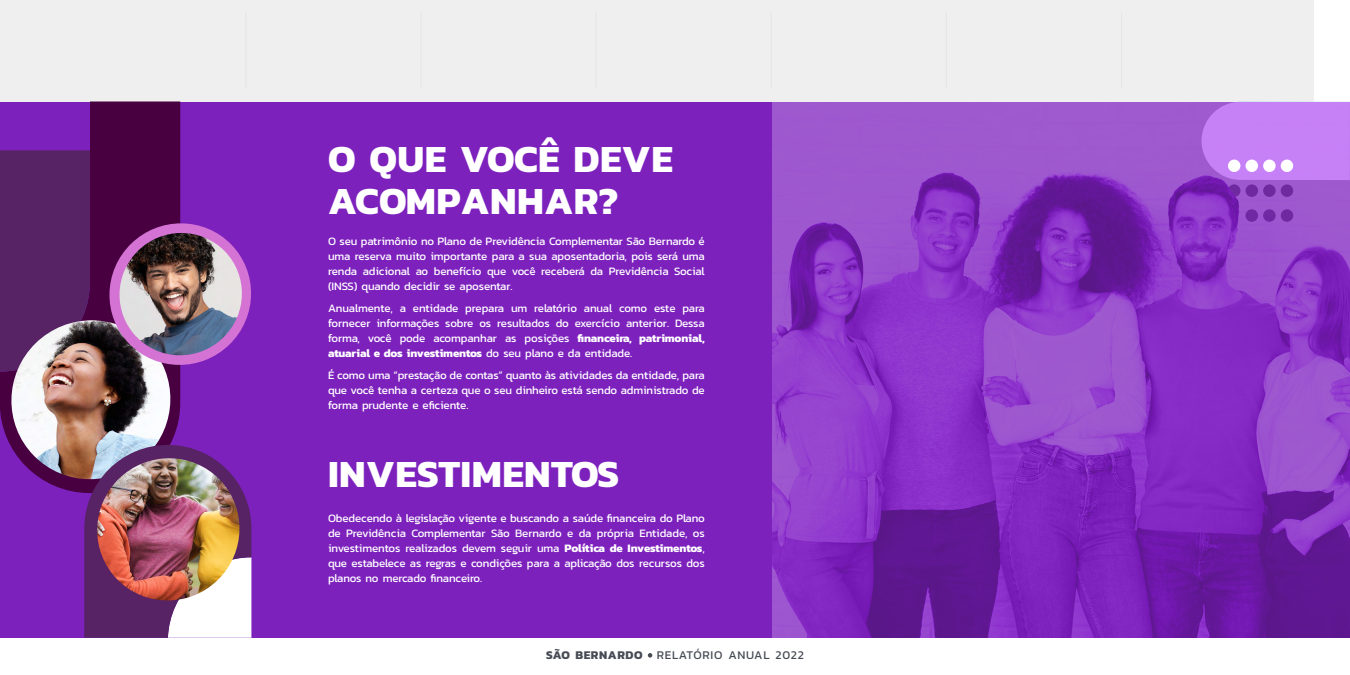
<style>
.page{position:relative;width:1350px;height:675px;background:#fff}
.page>*{position:absolute;margin:0;border:0;box-sizing:border-box;transform-origin:0 0}
.t1{font:700 39px/42px "Kanit";letter-spacing:.01em;color:#fff}
.t2{font:12px "Kanit";letter-spacing:.06em;color:#474b54}
.t3{font:11.5px/15px "Kanit";letter-spacing:-.01em;color:#fff;text-align:justify}
.s1{font-weight:700}
</style>
<div class="page">
<div style="left:0;top:0;width:1313px;height:638px;background:#efeff0"></div>
<svg style="left:648px;top:653px;width:4px;height:5px"></svg>
<div style="left:0;top:102px;width:1350px;height:536px;background:#7d21bd"></div>
<img style="left:772px;top:101px;width:578px;height:536px">
<svg style="left:0;top:102px;width:180px;height:391px;fill:#480041"></svg>
<div style="left:0;top:150px;width:90px;height:222px;background:#572364"></div>
<img style="left:10px;top:320px;width:161px;height:160px">
<svg style="left:102px;top:216px;width:149px;height:156px"></svg>
<img style="left:118px;top:233px;width:125px;height:123px">
<svg style="left:84px;top:445px;width:167px;height:193px"></svg>
<img style="left:96px;top:458px;width:144px;height:144px">
<div style="left:1202px;top:102px;width:148px;height:78px;background:#c681f7"></div>
<div style="left:1228px;top:160px;width:12px;height:12px;background:#fff;border-radius:50%"></div>
<div style="left:1246px;top:160px;width:12px;height:12px;background:#fff;border-radius:50%"></div>
<div style="left:1263px;top:160px;width:13px;height:12px;background:#fff;border-radius:50%"></div>
<div style="left:1281px;top:160px;width:12px;height:12px;background:#fff;border-radius:50%"></div>
<svg style="left:1228px;top:184px;width:12px;height:13px"></svg>
<div style="left:1246px;top:184px;width:12px;height:13px;background:#6f29a0;border-radius:50%"></div>
<svg style="left:1263px;top:184px;width:13px;height:13px"></svg>
<div style="left:1281px;top:184px;width:12px;height:13px;background:#6f2aa0;border-radius:50%"></div>
<div style="left:1246px;top:209px;width:12px;height:13px;background:#7029a2;border-radius:50%"></div>
<svg style="left:1263px;top:209px;width:13px;height:13px"></svg>
<svg style="left:1281px;top:209px;width:12px;height:13px"></svg>
<hr style="left:245px;top:12px;width:1px;height:76px;background:#e5e5e5">
<hr style="left:421px;top:12px;width:1px;height:76px;background:#e5e5e5">
<hr style="left:596px;top:12px;width:1px;height:76px;background:#e5e5e5">
<hr style="left:946px;top:12px;width:1px;height:76px;background:#e5e5e5">
<hr style="left:1121px;top:12px;width:1px;height:76px;background:#e5e5e5">
<hr style="left:771px;top:12px;width:1px;height:76px;background:#e5e5e5">
<h1 class="t1" style="left:328px;top:136px;width:346px">O QUE VOCÊ DEVE<br>ACOMPANHAR?</h1>
<p class="t3" style="left:328px;top:234px;width:378px">O seu patrimônio no Plano de Previdência Complementar São Bernardo é uma reserva muito importante para a sua aposentadoria, pois será uma renda adicional ao benefício que você receberá da Previdência Social (INSS) quando decidir se aposentar.</p>
<p class="t3" style="left:328px;top:301px;width:378px">Anualmente, a entidade prepara um relatório anual como este para fornecer informações sobre os resultados do exercício anterior. Dessa forma, você pode acompanhar as posições <span class="s1">financeira, patrimonial, atuarial e dos investimentos</span> do seu plano e da entidade.</p>
<p class="t3" style="left:328px;top:368px;width:378px">É como uma “prestação de contas” quanto às atividades da entidade, para que você tenha a certeza que o seu dinheiro está sendo administrado de forma prudente e eficiente.</p>
<h1 class="t1" style="left:328px;top:451px;width:293px">INVESTIMENTOS</h1>
<p class="t3" style="left:328px;top:511px;width:378px">Obedecendo à legislação vigente e buscando a saúde financeira do Plano de Previdência Complementar São Bernardo e da própria Entidade, os investimentos realizados devem seguir uma <span class="s1">Política de Investimentos</span>, que estabelece as regras e condições para a aplicação dos recursos dos planos no mercado financeiro.</p>
<p class="t2" style="left:546px;top:646px;width:259px"><span class="s1">SÃO BERNARDO</span> RELATÓRIO ANUAL 2022</p>
</div>
